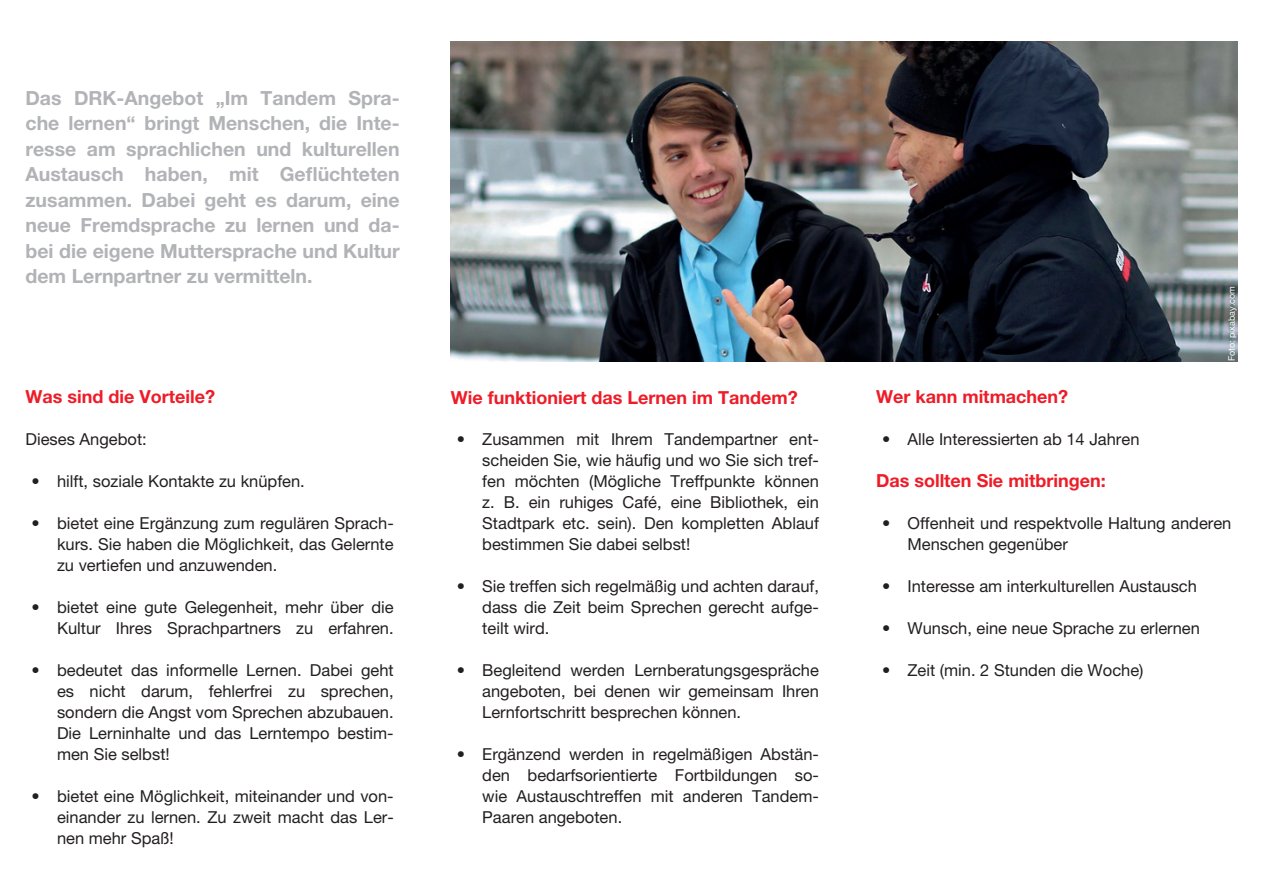
<style>
.page{position:relative;width:1263px;height:893px;background:#fff}
.page>*{position:absolute;margin:0;border:0;box-sizing:border-box;transform-origin:0 0}
.t1{font:700 19.5px/25.5px "Helvetica Neue";color:#b2b3b7;text-align:justify}
.t2{font:700 18px "Helvetica Neue";color:#ee1c28}
.t3{font:16.5px/21px "Helvetica Neue";color:#231f20;text-align:justify}
.t4{font:9px "Helvetica Neue";color:#fff}
</style>
<div class="page">
<img style="left:451px;top:41px;width:786px;height:320px">
<p class="t1" style="left:26px;top:84px;width:376px">Das DRK-Angebot „Im Tandem Spra&shy;che lernen“ bringt Menschen, die Inte&shy;resse am sprachlichen und kulturellen Austausch haben, mit Geflüchteten zusammen. Dabei geht es darum, eine neue Fremdsprache zu lernen und da&shy;bei die eigene Muttersprache und Kultur dem Lernpartner zu vermitteln.</p>
<p class="t2" style="left:26px;top:386px;width:191px">Was sind die Vorteile?</p>
<p class="t3" style="left:26px;top:429px;width:123px">Dieses Angebot:</p>
<p class="t3" style="left:32px;top:471px;width:275px">• hilft, soziale Kontakte zu knüpfen.</p>
<p class="t3" style="left:57px;top:513px;width:338px;text-indent:-26px">• bietet eine Ergänzung zum regulären Sprach&shy;kurs. Sie haben die Möglichkeit, das Gelernte zu vertiefen und anzuwenden.</p>
<p class="t3" style="left:32px;top:597px;width:364px;text-align:right">• bietet eine gute Gelegenheit, mehr über die<br>Kultur Ihres Sprachpartners zu erfahren.</p>
<p class="t3" style="left:57px;top:660px;width:338px;text-indent:-26px">• bedeutet das informelle Lernen. Dabei geht es nicht darum, fehlerfrei zu sprechen, sondern die Angst vom Sprechen abzubauen.<br>Die Lerninhalte und das Lerntempo bestim&shy;men Sie selbst!</p>
<p class="t3" style="left:57px;top:786px;width:338px;text-indent:-26px">• bietet eine Möglichkeit, miteinander und von&shy;einander zu lernen. Zu zweit macht das Ler&shy;nen mehr Spaß!</p>
<p class="t2" style="left:451px;top:386px;width:348px">Wie funktioniert das Lernen im Tandem?</p>
<p class="t3" style="left:482px;top:429px;width:338px;text-indent:-26px">• Zusammen mit Ihrem Tandempartner ent&shy;scheiden Sie, wie häufig und wo Sie sich tref&shy;fen möchten (Mögliche Treffpunkte können z. B. ein ruhiges Café, eine Bibliothek, ein Stadtpark etc. sein). Den kompletten Ablauf bestimmen Sie dabei selbst!</p>
<p class="t3" style="left:482px;top:576px;width:338px;text-indent:-26px">• Sie treffen sich regelmäßig und achten darauf, dass die Zeit beim Sprechen gerecht aufge&shy;teilt wird.</p>
<p class="t3" style="left:482px;top:660px;width:338px;text-indent:-26px">• Begleitend werden Lernberatungsgespräche angeboten, bei denen wir gemeinsam Ihren Lernfortschritt besprechen können.</p>
<p class="t3" style="left:482px;top:744px;width:338px;text-indent:-26px">• Ergänzend werden in regelmäßigen Abstän&shy;den bedarfsorientierte Fortbildungen so&shy;wie Austauschtreffen mit anderen Tandem-Paaren angeboten.</p>
<p class="t4" style="left:1226px;top:361px;width:77px;rotate:-90deg">Foto: pixabay.com</p>
<p class="t2" style="left:876px;top:386px;width:194px">Wer kann mitmachen?</p>
<p class="t3" style="left:882px;top:429px;width:259px">• Alle Interessierten ab 14 Jahren</p>
<p class="t2" style="left:876px;top:470px;width:231px">Das sollten Sie mitbringen:</p>
<p class="t3" style="left:907px;top:513px;width:325px;text-indent:-26px">• Offenheit und respektvolle Haltung anderen<br>Menschen gegenüber</p>
<p class="t3" style="left:882px;top:576px;width:316px">• Interesse am interkulturellen Austausch</p>
<p class="t3" style="left:882px;top:618px;width:319px">• Wunsch, eine neue Sprache zu erlernen</p>
<p class="t3" style="left:882px;top:660px;width:263px">• Zeit (min. 2 Stunden die Woche)</p>
</div>
